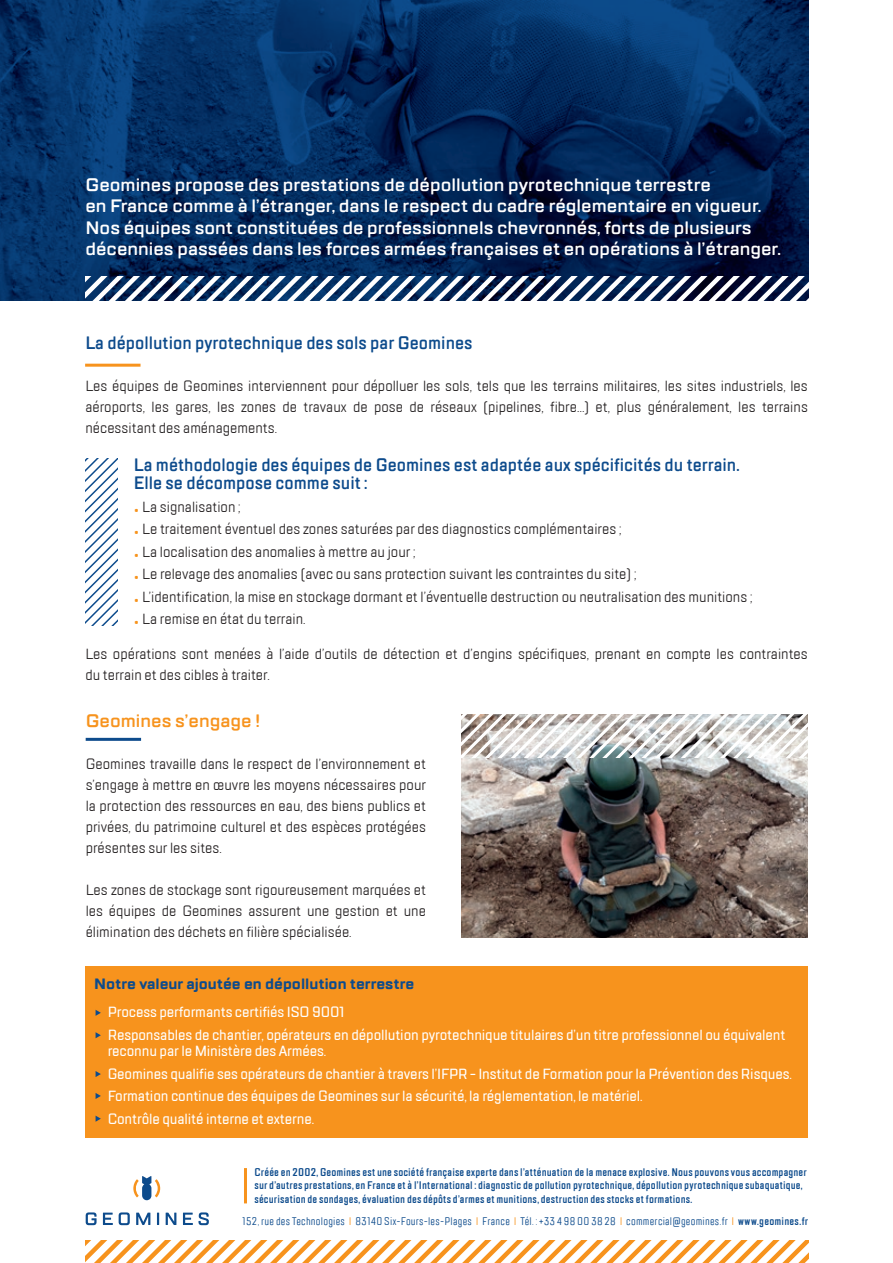
<style>
.page{position:relative;width:893px;height:1263px;background:#fff}
.page>*{position:absolute;margin:0;border:0;box-sizing:border-box;transform-origin:0 0}
.t1{font:600 18px/21.6px "TT Lakes";color:#fff}
.t2{font:600 18px/18px "TT Lakes Condensed";color:#0d4b8c}
.t3{font:600 18px "TT Lakes";color:#f7931d}
.t4{font:15px/21px "TT Lakes Condensed";color:#231f20;text-align:justify}
.t5{font:500 15px/22.5px "TT Lakes Condensed";letter-spacing:-.01em;color:#fff}
.t6{font:700 15px "TT Lakes";color:#0d4b8c}
.t7{font:600 11.25px/13.5px "TT Lakes Compressed";letter-spacing:.01em;color:#0d4b8c}
.t8{font:11.25px "TT Lakes Compressed";letter-spacing:.02em;color:#0d4b8c}
.s1{font-weight:800;color:#f7931d}
.s2{color:#f7931d}
.s3{font-weight:600}
</style>
<div class="page">
<hr style="left:244px;top:1168px;width:3px;height:35px;background:#f7931d">
<img style="left:0;top:0;width:808px;height:300px">
<div style="left:86px;top:966px;width:722px;height:172px;background:#f7931d"></div>
<svg style="left:85px;top:277px;width:724px;height:24px"></svg>
<svg style="left:86px;top:1240px;width:722px;height:23px"></svg>
<svg style="left:133px;top:1176px;width:27px;height:24px"></svg>
<svg style="left:86px;top:1212px;width:11px;height:13px"></svg>
<svg style="left:103px;top:1212px;width:10px;height:13px"></svg>
<svg style="left:119px;top:1212px;width:11px;height:13px"></svg>
<svg style="left:136px;top:1212px;width:14px;height:13px"></svg>
<svg style="left:157px;top:1212px;width:2px;height:13px"></svg>
<svg style="left:166px;top:1212px;width:10px;height:13px"></svg>
<svg style="left:183px;top:1212px;width:26px;height:13px"></svg>
<img style="left:461px;top:757px;width:347px;height:180px">
<svg style="left:85px;top:459px;width:33px;height:166px"></svg>
<hr style="left:85px;top:364px;width:56px;height:3px;background:#f7931d">
<hr style="left:86px;top:738px;width:55px;height:3px;background:#0d4b8c">
<svg style="left:96px;top:1010px;width:5px;height:6px"></svg>
<svg style="left:96px;top:1032px;width:5px;height:6px"></svg>
<svg style="left:96px;top:1071px;width:5px;height:6px"></svg>
<svg style="left:96px;top:1093px;width:5px;height:6px"></svg>
<svg style="left:96px;top:1116px;width:5px;height:6px"></svg>
<svg style="left:461px;top:714px;width:347px;height:43px"></svg>
<p class="t1" style="left:85px;top:174px;width:697px">Geomines propose des prestations de dépollution pyrotechnique terrestre<br>en France comme à l’étranger, dans le respect du cadre réglementaire en vigueur.<br>Nos équipes sont constituées de professionnels chevronnés, forts de plusieurs décennies passées dans les forces armées françaises et en opérations à l’étranger.</p>
<p class="t2" style="left:85px;top:333px;width:389px">La dépollution pyrotechnique des sols par Geomines</p>
<p class="t4" style="left:85px;top:375px;width:724px">Les équipes de Geomines interviennent pour dépolluer les sols, tels que les terrains militaires, les sites industriels, les aéroports, les gares, les zones de travaux de pose de réseaux (pipelines, fibre…) et, plus généralement, les terrains nécessitant des aménagements.</p>
<p class="t2" style="left:134px;top:456px;width:607px">La méthodologie des équipes de Geomines est adaptée aux spécificités du terrain.<br>Elle se décompose comme suit :</p>
<p class="t4" style="left:134px;top:496px;width:108px"><span class="s1">•</span> La signalisation ;</p>
<p class="t4" style="left:134px;top:518px;width:489px"><span class="s1">•</span> Le traitement éventuel des zones saturées par des diagnostics complémentaires ;</p>
<p class="t4" style="left:134px;top:541px;width:283px"><span class="s1">•</span> La localisation des anomalies à mettre au jour ;</p>
<p class="t4" style="left:134px;top:563px;width:504px"><span class="s1">•</span> Le relevage des anomalies (avec ou sans protection suivant les contraintes du site) ;</p>
<p class="t4" style="left:134px;top:586px;width:620px"><span class="s1">•</span> L’identification, la mise en stockage dormant et l’éventuelle destruction ou neutralisation des munitions ;</p>
<p class="t4" style="left:134px;top:608px;width:173px"><span class="s1">•</span> La remise en état du terrain.</p>
<p class="t4" style="left:85px;top:643px;width:724px">Les opérations sont menées à l’aide d’outils de détection et d’engins spécifiques, prenant en compte les contraintes du terrain et des cibles à traiter.</p>
<p class="t3" style="left:86px;top:709px;width:176px">Geomines s’engage !</p>
<p class="t4" style="left:86px;top:753px;width:342px">Geomines travaille dans le respect de l’environnement et s’engage à mettre en œuvre les moyens nécessaires pour la protection des ressources en eau, des biens publics et privées, du patrimoine culturel et des espèces protégées présentes sur les sites.</p>
<p class="t4" style="left:86px;top:879px;width:342px">Les zones de stockage sont rigoureusement marquées et les équipes de Geomines assurent une gestion et une élimination des déchets en filière spécialisée.</p>
<p class="t6" style="left:94px;top:974px;width:322px">Notre valeur ajoutée en dépollution terrestre</p>
<p class="t5" style="left:108px;top:1001px;width:679px">Process performants certifiés ISO 9001<br>Responsables de chantier, opérateurs en dépollution pyrotechnique titulaires d’un titre professionnel ou équivalent</p>
<p class="t5" style="left:108px;top:1040px;width:686px">reconnu par le Ministère des Armées.<br>Geomines qualifie ses opérateurs de chantier à travers l’IFPR - Institut de Formation pour la Prévention des Risques.<br>Formation continue des équipes de Geomines sur la sécurité, la réglementation, le matériel.<br>Contrôle qualité interne et externe.</p>
<p class="t7" style="left:254px;top:1165px;width:554px">Créée en 2002, Geomines est une société française experte dans l’atténuation de la menace explosive. Nous pouvons vous accompagner sur d’autres prestations, en France et à l’International : diagnostic de pollution pyrotechnique, dépollution pyrotechnique subaquatique, sécurisation de sondages, évaluation des dépôts d’armes et munitions, destruction des stocks et formations.</p>
<p class="t8" style="left:243px;top:1214px;width:567px">152, rue des Technologies <span class="s2">I</span> 83140 Six-Fours-les-Plages <span class="s2">I</span> France <span class="s2">I</span> Tél. : +33 4 98 00 38 28 <span class="s2">I</span> commercial@geomines.fr <span class="s2">I</span> <span class="s3">www.geomines.fr</span></p>
</div>
